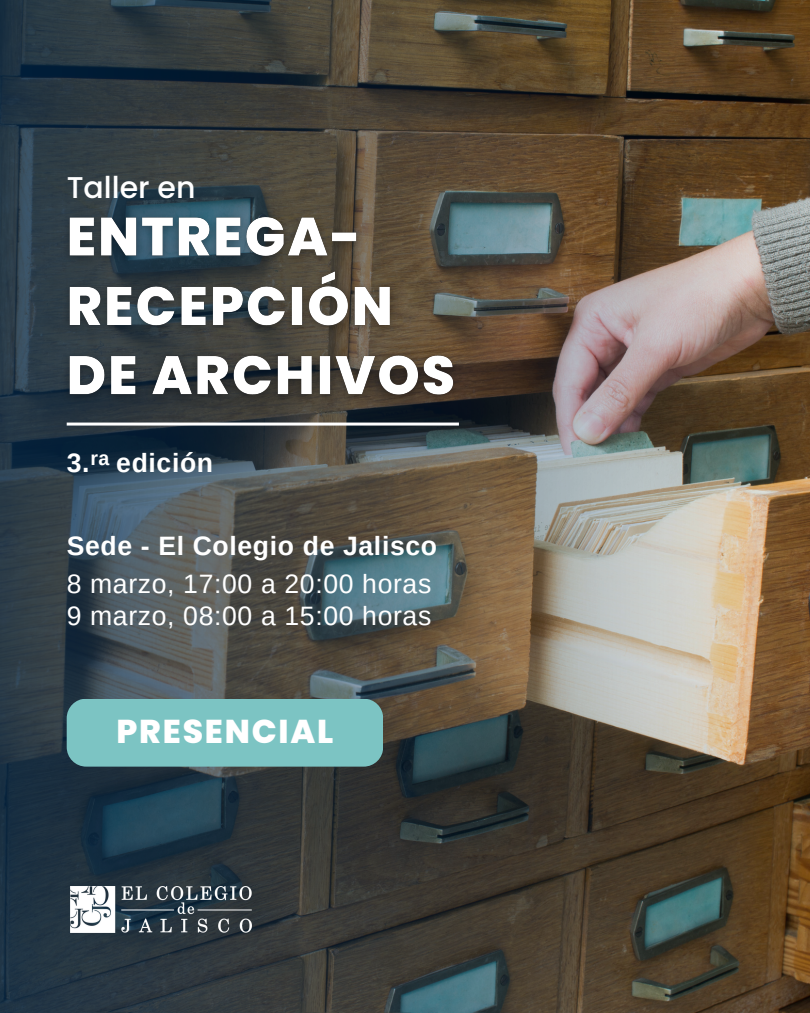
<style>
.page{position:relative;width:810px;height:1013px;background:#fff}
.page>*{position:absolute;margin:0;border:0;box-sizing:border-box;transform-origin:0 0}
.t1{font:800 33px "Poppins";letter-spacing:.055em;color:#fff}
.t2{font:500 30px "Poppins";color:#fff}
.t3{font:26.6px "Arimo";letter-spacing:.025em;color:#fff}
.t4{font:700 26.6px "Arimo";letter-spacing:.025em;color:#fff}
.t5{font:700 19.6px "Arimo";color:#fff}
</style>
<div class="page">
<img style="left:0;top:0;width:810px;height:1012px">
<hr style="left:67px;top:422px;width:392px;height:3px;background:#fff">
<div style="left:67px;top:698px;width:316px;height:68px;background:#7cc4c3;border-radius:20px"></div>
<img style="left:70px;top:886px;width:182px;height:46px">
<img style="left:56px;top:200px;width:412px;height:214px">
<p class="t2" style="left:67px;top:167px;width:130px">Taller en</p>
<h5 class="t4" style="left:67px;top:447px;width:24px">3.</h5>
<h5 class="t5" style="left:90px;top:447px;width:20px">ra</h5>
<h2 class="t4" style="left:116px;top:447px;width:98px">edición</h2>
<h4 class="t4" style="left:67px;top:531px;width:372px">Sede - El Colegio de Jalisco</h4>
<h4 class="t3" style="left:67px;top:569px;width:366px">8 marzo, 17:00 a 20:00 horas</h4>
<h4 class="t3" style="left:67px;top:600px;width:366px">9 marzo, 08:00 a 15:00 horas</h4>
<p class="t1" style="left:116px;top:708px;width:219px">PRESENCIAL</p>
</div>
